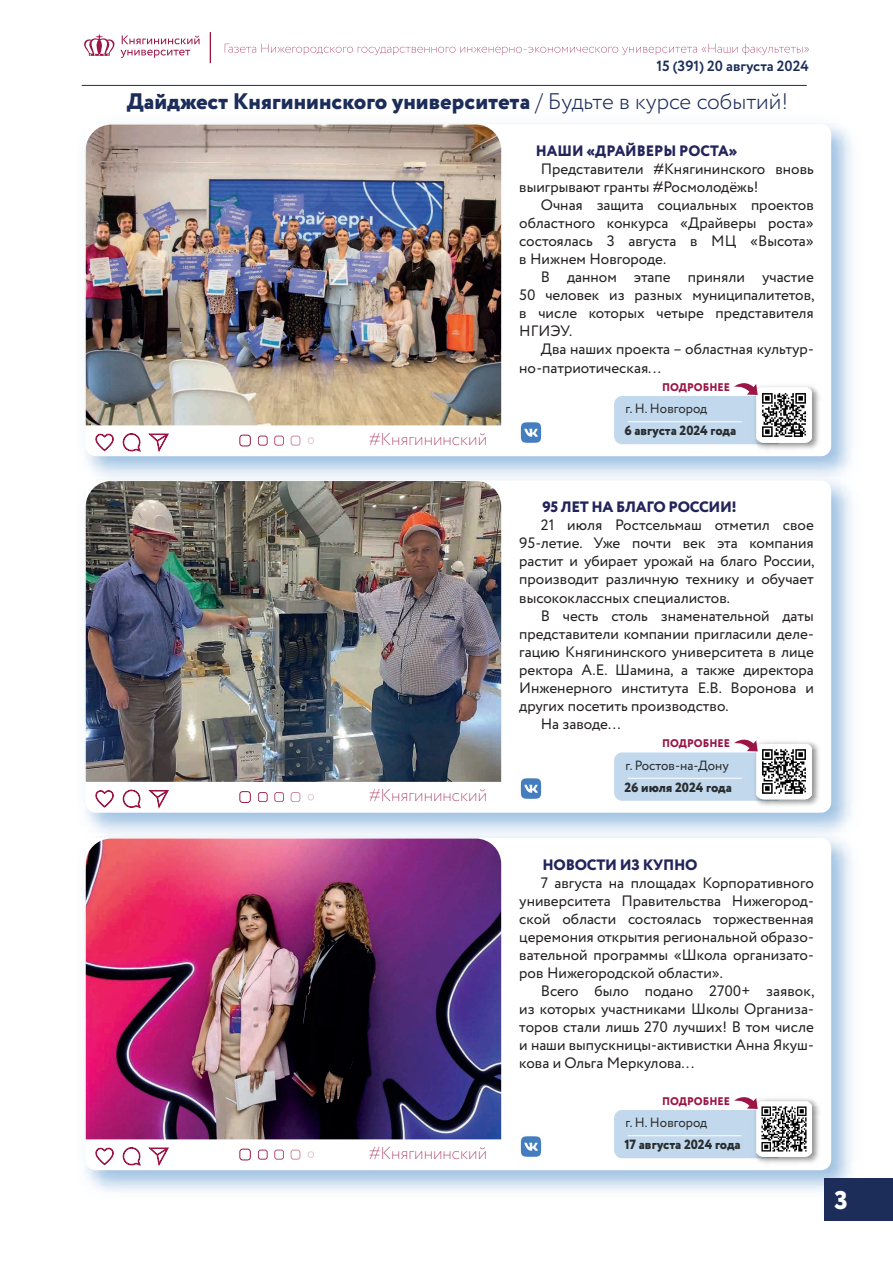
<style>
.page{position:relative;width:893px;height:1263px;background:#fff}
.page>*{position:absolute;margin:0;border:0;box-sizing:border-box;transform-origin:0 0}
.t1{font:800 25.5px "Circe";color:#fff}
.t2{font:800 22.5px "Circe";color:#1c2d5a}
.t3{font:200 17.25px "Circe";color:#9b1646}
.t4{font:15px/18px "Circe";color:#231f20;text-align:justify}
.t5{font:800 15px "Circe";letter-spacing:-.015em;color:#23245a}
.t6{font:700 14.7px "Circe";color:#1c2d5a}
.t7{font:800 13.35px "Circe";color:#292d2f}
.t8{font:13.35px "Circe";color:#292d2f}
.t9{font:800 11.1px "Circe";color:#9b1646}
.s1{font-weight:300}
</style>
<div class="page">
<svg style="left:225px;top:44px;width:584px;height:11px"></svg>
<svg style="left:122px;top:35px;width:78px;height:9px"></svg>
<svg style="left:121px;top:50px;width:69px;height:8px"></svg>
<svg style="left:84px;top:34px;width:31px;height:22px"></svg>
<hr style="left:210px;top:32px;width:1px;height:31px;background:#9b1646">
<hr style="left:82px;top:85px;width:725px;height:1px;background:#1c2d5a">
<img style="left:86px;top:490px;width:766px;height:335px">
<div style="left:85px;top:481px;width:746px;height:332px;background:#fff;border-radius:10px"></div>
<img style="left:86px;top:490px;width:415px;height:292px">
<div style="left:240px;top:791px;width:10px;height:12px;border:1px solid #9b1646;border-radius:3px"></div>
<div style="left:258px;top:792px;width:9px;height:10px;border:1px solid #9b1646;border-radius:2px"></div>
<div style="left:275px;top:792px;width:9px;height:10px;border:1px solid #9b1646;border-radius:2px"></div>
<div style="left:291px;top:792px;width:9px;height:10px;border:1px solid #9b1646;border-radius:2px"></div>
<svg style="left:308px;top:794px;width:6px;height:6px"></svg>
<svg style="left:148px;top:790px;width:21px;height:18px"></svg>
<svg style="left:122px;top:789px;width:19px;height:20px"></svg>
<svg style="left:95px;top:790px;width:19px;height:35px"></svg>
<img style="left:757px;top:741px;width:62px;height:65px">
<img style="left:779px;top:744px;width:33px;height:55px">
<svg style="left:614px;top:739px;width:165px;height:62px"></svg>
<img style="left:521px;top:778px;width:21px;height:21px">
<img style="left:86px;top:825px;width:766px;height:367px">
<div style="left:85px;top:838px;width:746px;height:332px;background:#fff;border-radius:10px"></div>
<img style="left:86px;top:838px;width:415px;height:301px">
<div style="left:240px;top:1149px;width:10px;height:11px;border:1px solid #9b1646;border-radius:3px"></div>
<div style="left:258px;top:1150px;width:9px;height:9px;border:1px solid #9b1646;border-radius:2px"></div>
<div style="left:275px;top:1150px;width:9px;height:9px;border:1px solid #9b1646;border-radius:2px"></div>
<div style="left:291px;top:1150px;width:9px;height:9px;border:1px solid #9b1646;border-radius:2px"></div>
<div style="left:308px;top:1151px;width:6px;height:7px;border:1px solid #9b1646;border-radius:50%"></div>
<svg style="left:148px;top:1147px;width:21px;height:19px"></svg>
<svg style="left:122px;top:1147px;width:19px;height:19px"></svg>
<svg style="left:95px;top:1147px;width:19px;height:45px"></svg>
<img style="left:749px;top:1098px;width:71px;height:65px">
<img style="left:779px;top:1101px;width:33px;height:56px">
<svg style="left:614px;top:1097px;width:165px;height:61px"></svg>
<img style="left:521px;top:1136px;width:21px;height:21px">
<img style="left:85px;top:123px;width:767px;height:367px">
<div style="left:85px;top:124px;width:746px;height:332px;background:#fff;border-radius:10px"></div>
<img style="left:86px;top:125px;width:415px;height:300px">
<div style="left:240px;top:435px;width:10px;height:11px;border:1px solid #9b1646;border-radius:3px"></div>
<div style="left:258px;top:436px;width:9px;height:9px;border:1px solid #9b1646;border-radius:2px"></div>
<div style="left:275px;top:436px;width:9px;height:9px;border:1px solid #9b1646;border-radius:2px"></div>
<div style="left:291px;top:436px;width:9px;height:9px;border:1px solid #9b1646;border-radius:2px"></div>
<div style="left:308px;top:437px;width:6px;height:7px;border:1px solid #9b1646;border-radius:50%"></div>
<svg style="left:148px;top:433px;width:21px;height:19px"></svg>
<svg style="left:122px;top:433px;width:19px;height:19px"></svg>
<svg style="left:95px;top:433px;width:19px;height:45px"></svg>
<img style="left:749px;top:386px;width:71px;height:63px">
<img style="left:779px;top:387px;width:33px;height:56px">
<svg style="left:614px;top:383px;width:165px;height:61px"></svg>
<img style="left:521px;top:422px;width:21px;height:21px">
<div style="left:824px;top:1178px;width:69px;height:43px;background:#1c2d5a"></div>
<p class="t6" style="left:656px;top:56px;width:154px">15 (391) 20 августа 2024</p>
<h2 class="t2" style="left:127px;top:86px;width:663px">Дайджест Княгининского университета <span class="s1">/ Будьте в курсе событий!</span></h2>
<p class="t5" style="left:536px;top:140px;width:203px">НАШИ «ДРАЙВЕРЫ РОСТА»</p>
<p class="t4" style="left:519px;top:160px;width:296px;text-indent:22px">Представители #Княгининского вновь выигрывают гранты #Росмолодёжь!</p>
<p class="t4" style="left:519px;top:196px;width:296px;text-indent:22px">Очная защита социальных проектов областного конкурса «Драйверы роста» состоялась 3 августа в МЦ «Высота» в Нижнем Новгороде.</p>
<p class="t4" style="left:519px;top:269px;width:297px;text-indent:22px">В данном этапе приняли участие 50 человек из разных муниципалитетов, в числе которых четыре представителя НГИЭУ.</p>
<p class="t4" style="left:519px;top:341px;width:296px;text-indent:22px">Два наших проекта – областная культур&shy;но-патриотическая...</p>
<p class="t9" style="left:662px;top:380px;width:69px">ПОДРОБНЕЕ</p>
<p class="t3" style="left:369px;top:427px;width:120px">#Княгининский</p>
<p class="t3" style="left:369px;top:784px;width:120px">#Княгининский</p>
<p class="t8" style="left:625px;top:400px;width:83px">г. Н. Новгород</p>
<p class="t7" style="left:624px;top:422px;width:113px">6 августа 2024 года</p>
<p class="t5" style="left:542px;top:497px;width:196px">95 ЛЕТ НА БЛАГО РОССИИ!</p>
<p class="t4" style="left:519px;top:517px;width:297px;text-indent:22px">21 июля Ростсельмаш отметил свое 95-летие. Уже почти век эта компания растит и убирает урожай на благо России, производит различную технику и обучает высококлассных специалистов.</p>
<p class="t4" style="left:541px;top:607px;width:275px">В честь столь знаменательной даты</p>
<p class="t4" style="left:519px;top:625px;width:296px">представители компании пригласили деле-</p>
<p class="t4" style="left:519px;top:643px;width:296px">гацию Княгининского университета в лице</p>
<p class="t4" style="left:519px;top:661px;width:296px">ректора А.Е. Шамина, а также директора</p>
<p class="t4" style="left:519px;top:679px;width:296px">Инженерного института Е.В. Воронова и</p>
<p class="t4" style="left:519px;top:697px;width:211px">других посетить производство.</p>
<p class="t4" style="left:541px;top:715px;width:81px">На заводе...</p>
<p class="t9" style="left:662px;top:736px;width:69px">ПОДРОБНЕЕ</p>
<p class="t8" style="left:625px;top:756px;width:105px">г. Ростов-на-Дону</p>
<p class="t7" style="left:624px;top:778px;width:109px">26 июля 2024 года</p>
<p class="t3" style="left:369px;top:1141px;width:120px">#Княгининский</p>
<p class="t5" style="left:542px;top:854px;width:157px">НОВОСТИ ИЗ КУПНО</p>
<p class="t4" style="left:519px;top:874px;width:296px;text-indent:22px">7 августа на площадах Корпоративного университета Правительства Нижегород&shy;ской области состоялась торжественная церемония открытия региональной образо&shy;вательной программы «Школа организато&shy;ров Нижегородской области».</p>
<p class="t4" style="left:519px;top:982px;width:297px;text-indent:22px">Всего было подано 2700+ заявок, из которых участниками Школы Организа&shy;торов стали лишь 270 лучших! В том числе и наши выпускницы-активистки Анна Якуш&shy;кова и Ольга Меркулова...</p>
<p class="t9" style="left:662px;top:1093px;width:69px">ПОДРОБНЕЕ</p>
<p class="t8" style="left:625px;top:1114px;width:83px">г. Н. Новгород</p>
<p class="t7" style="left:624px;top:1136px;width:118px">17 августа 2024 года</p>
<h1 class="t1" style="left:834px;top:1183px;width:15px">3</h1>
</div>
